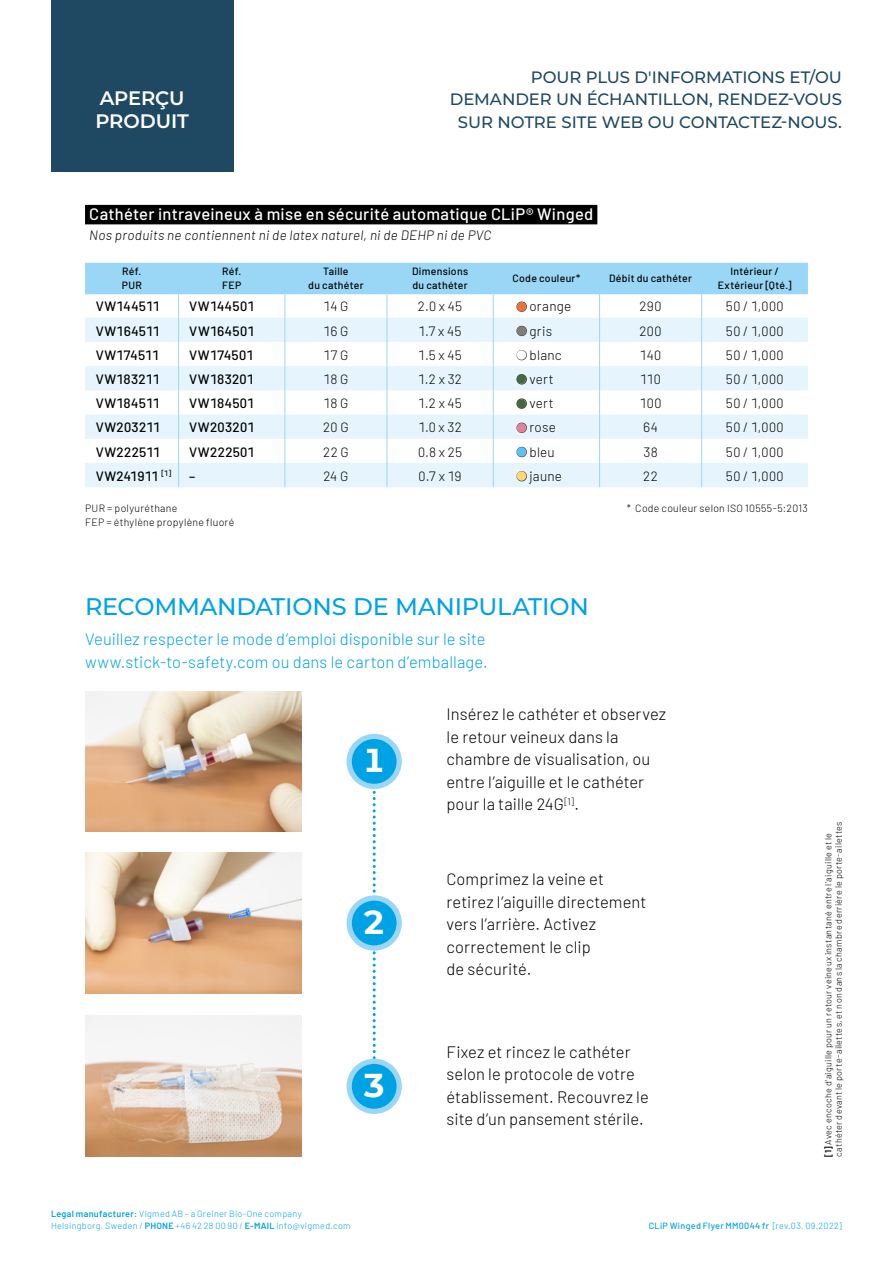
<style>
.page{position:relative;width:893px;height:1263px;background:#fff}
.page>*{position:absolute;margin:0;border:0;box-sizing:border-box;transform-origin:0 0}
.t1{font:700 33px "Montserrat";color:#fff}
.t2{font:500 24px "Montserrat";letter-spacing:-.01em;color:#00a2e6}
.t3{font:600 19.5px/22.5px "Montserrat";letter-spacing:-.005em;color:#fff}
.t4{font:300 16.5px/22.5px "Barlow";letter-spacing:.005em;color:#000}
.t5{font:300 16.5px/22.5px "Barlow";letter-spacing:.005em;color:#00a2e6}
.t6{font:500 16.5px/22.5px "Montserrat";letter-spacing:-.005em;color:#1f4963;text-align:right}
.t7{font:500 16.5px "Barlow";letter-spacing:.015em;color:#fff}
.t8{font:300 13.5px "Barlow";letter-spacing:.02em;color:#000}
.t9{font:500 13.5px "Barlow";letter-spacing:.02em;color:#000}
.t10{font:italic 300 13.5px "Barlow";letter-spacing:.025em;color:#000}
.t11{font:500 13.5px "Barlow";letter-spacing:-.005em;color:#000}
.t12{font:500 10.5px/13.5px "Barlow";letter-spacing:.03em;color:#000}
.t13{font:300 10.5px/14.1px "Barlow";letter-spacing:.03em;color:#000}
.t14{font:300 9px/10.5px "Barlow";letter-spacing:.035em;color:#000}
.t15{font:300 9px/12px "Barlow";letter-spacing:.035em;color:#00a2e6}
.t16{font:500 9px "Barlow";letter-spacing:.035em;color:#00a2e6}
.s1{color:#413c38}
.s2{font-weight:600}
.s3{font-weight:300}
</style>
<div class="page">
<div style="left:51px;top:0;width:182px;height:172px;background:#1f4963"></div>
<img style="left:86px;top:691px;width:216px;height:141px">
<img style="left:86px;top:853px;width:216px;height:140px">
<img style="left:86px;top:1016px;width:216px;height:141px">
<svg style="left:373px;top:790px;width:3px;height:269px"></svg>
<div style="left:349px;top:736px;width:50px;height:50px;background:#00a2e6;border-radius:50%"></div>
<div style="left:347px;top:734px;width:55px;height:55px;border:5px solid #9ad7f6;border-radius:50%"></div>
<div style="left:349px;top:898px;width:50px;height:50px;background:#00a2e6;border-radius:50%"></div>
<div style="left:347px;top:895px;width:55px;height:56px;border:5px solid #9ad7f6;border-radius:50%"></div>
<div style="left:349px;top:1061px;width:50px;height:50px;background:#00a2e6;border-radius:50%"></div>
<div style="left:347px;top:1059px;width:55px;height:55px;border:5px solid #9ad7f6;border-radius:50%"></div>
<div style="left:85px;top:205px;width:512px;height:19px;background:#000"></div>
<svg style="left:85px;top:263px;width:723px;height:224px"></svg>
<p class="t3" style="left:95px;top:86px;width:95px">APERÇU<br>PRODUIT</p>
<p class="t6" style="left:450px;top:65px;width:394px">POUR PLUS D'INFORMATIONS ET/OU<br>DEMANDER UN ÉCHANTILLON, RENDEZ-VOUS<br>SUR NOTRE SITE WEB OU CONTACTEZ-NOUS.</p>
<p class="t7" style="left:89px;top:202px;width:505px">Cathéter intraveineux à mise en sécurité automatique CLiP® Winged</p>
<p class="t10" style="left:89px;top:226px;width:404px">Nos produits ne contiennent ni de latex naturel, ni de DEHP ni de PVC</p>
<p class="t12" style="left:122px;top:264px;width:21px">Réf.<br>PUR</p>
<p class="t12" style="left:222px;top:264px;width:21px">Réf.<br>FEP</p>
<p class="t12" style="left:308px;top:264px;width:57px;text-align:center">Taille<br>du cathéter</p>
<p class="t12" style="left:412px;top:264px;width:58px">Dimensions du cathéter</p>
<p class="t12" style="left:512px;top:271px;width:69px">Code couleur*</p>
<p class="t12" style="left:609px;top:271px;width:84px">Débit du cathéter</p>
<p class="t12" style="left:718px;top:264px;width:75px;text-align:center">Intérieur /<br>Extérieur [Qté.]</p>
<p class="t9" style="left:96px;top:297px;width:66px">VW144511</p>
<p class="t9" style="left:189px;top:297px;width:67px">VW144501</p>
<p class="t8" style="left:323px;top:297px;width:26px">14 G</p>
<p class="t8" style="left:418px;top:297px;width:46px">2.0 x 45</p>
<p class="t8" style="left:517px;top:297px;width:56px"><span class="s1">●</span> orange</p>
<p class="t8" style="left:640px;top:297px;width:23px">290</p>
<p class="t8" style="left:726px;top:297px;width:59px">50 / 1,000</p>
<p class="t9" style="left:96px;top:321px;width:66px">VW164511</p>
<p class="t9" style="left:189px;top:321px;width:67px">VW164501</p>
<p class="t8" style="left:323px;top:321px;width:27px">16 G</p>
<p class="t8" style="left:419px;top:321px;width:45px">1.7 x 45</p>
<p class="t8" style="left:517px;top:321px;width:37px"><span class="s1">●</span> gris</p>
<p class="t8" style="left:640px;top:321px;width:23px">200</p>
<p class="t8" style="left:726px;top:321px;width:59px">50 / 1,000</p>
<p class="t9" style="left:96px;top:345px;width:65px">VW174511</p>
<p class="t9" style="left:189px;top:345px;width:66px">VW174501</p>
<p class="t8" style="left:323px;top:345px;width:26px">17 G</p>
<p class="t8" style="left:418px;top:345px;width:45px">1.5 x 45</p>
<p class="t8" style="left:517px;top:345px;width:47px"><span class="s1">●</span> blanc</p>
<p class="t8" style="left:640px;top:345px;width:23px">140</p>
<p class="t8" style="left:726px;top:345px;width:59px">50 / 1,000</p>
<p class="t9" style="left:96px;top:369px;width:66px">VW183211</p>
<p class="t9" style="left:189px;top:369px;width:66px">VW183201</p>
<p class="t8" style="left:323px;top:369px;width:26px">18 G</p>
<p class="t8" style="left:418px;top:369px;width:45px">1.2 x 32</p>
<p class="t8" style="left:517px;top:369px;width:39px"><span class="s1">●</span> vert</p>
<p class="t8" style="left:640px;top:369px;width:22px">110</p>
<p class="t8" style="left:726px;top:369px;width:59px">50 / 1,000</p>
<p class="t9" style="left:96px;top:393px;width:66px">VW184511</p>
<p class="t9" style="left:189px;top:393px;width:67px">VW184501</p>
<p class="t8" style="left:323px;top:394px;width:26px">18 G</p>
<p class="t8" style="left:418px;top:394px;width:45px">1.2 x 45</p>
<p class="t8" style="left:517px;top:394px;width:39px"><span class="s1">●</span> vert</p>
<p class="t8" style="left:640px;top:394px;width:23px">100</p>
<p class="t8" style="left:726px;top:394px;width:59px">50 / 1,000</p>
<p class="t9" style="left:96px;top:418px;width:66px">VW203211</p>
<p class="t9" style="left:189px;top:418px;width:67px">VW203201</p>
<p class="t8" style="left:323px;top:418px;width:27px">20 G</p>
<p class="t8" style="left:418px;top:418px;width:45px">1.0 x 32</p>
<p class="t8" style="left:517px;top:418px;width:41px"><span class="s1">●</span> rose</p>
<p class="t8" style="left:643px;top:418px;width:16px">64</p>
<p class="t8" style="left:726px;top:418px;width:59px">50 / 1,000</p>
<p class="t9" style="left:96px;top:442px;width:66px">VW222511</p>
<p class="t9" style="left:189px;top:442px;width:67px">VW222501</p>
<p class="t8" style="left:323px;top:442px;width:27px">22 G</p>
<p class="t8" style="left:418px;top:442px;width:46px">0.8 x 25</p>
<p class="t8" style="left:517px;top:442px;width:40px"><span class="s1">●</span> bleu</p>
<p class="t8" style="left:643px;top:442px;width:16px">38</p>
<p class="t8" style="left:726px;top:442px;width:59px">50 / 1,000</p>
<p class="t11" style="left:96px;top:466px;width:77px">VW241911 <sup>[1]</sup></p>
<p class="t9" style="left:189px;top:466px;width:8px">–</p>
<p class="t8" style="left:323px;top:466px;width:26px">24 G</p>
<p class="t8" style="left:419px;top:466px;width:45px">0.7 x 19</p>
<p class="t8" style="left:517px;top:466px;width:47px"><span class="s1">●</span> jaune</p>
<p class="t8" style="left:643px;top:466px;width:16px">22</p>
<p class="t8" style="left:726px;top:466px;width:59px">50 / 1,000</p>
<p class="t13" style="left:85px;top:500px;width:151px">PUR = polyuréthane<br>FEP = éthylène propylène fluoré</p>
<p class="t13" style="left:627px;top:500px;width:182px">* Code couleur selon ISO 10555-5:2013</p>
<h2 class="t2" style="left:85px;top:590px;width:505px">RECOMMANDATIONS DE MANIPULATION</h2>
<p class="t5" style="left:85px;top:627px;width:404px">Veuillez respecter le mode d’emploi disponible sur le site www.stick-to-safety.com ou dans le carton d’emballage.</p>
<h1 class="t1" style="left:362px;top:737px;width:25px">1</h1>
<h1 class="t1" style="left:362px;top:898px;width:25px">2</h1>
<h1 class="t1" style="left:362px;top:1062px;width:25px">3</h1>
<p class="t15" style="left:51px;top:1207px;width:301px"><span class="s2">Legal manufacturer:</span> Vigmed AB – a Greiner Bio-One company<br>Helsingborg, Sweden / <span class="s2">PHONE</span> +46 42 28 00 90 / <span class="s2">E-MAIL</span> info@vigmed.com</p>
<p class="t4" style="left:446px;top:702px;width:221px">Insérez le cathéter et observez le retour veineux dans la chambre de visualisation, ou entre l’aiguille et le cathéter pour la taille 24G<sup>[1]</sup>.</p>
<p class="t4" style="left:446px;top:867px;width:201px">Comprimez la veine et retirez l’aiguille directement vers l’arrière. Activez correctement le clip<br>de sécurité.</p>
<p class="t4" style="left:446px;top:1039px;width:204px">Fixez et rincez le cathéter selon le protocole de votre établissement. Recouvrez le site d’un pansement stérile.</p>
<p class="t14" style="left:822px;top:1157px;width:337px;rotate:-90deg"><span class="s2">[1]</span> Avec encoche d’aiguille pour un retour veineux instantané entre l’aiguille et le cathéter devant le porte-ailettes, et non dans la chambre derrière le porte-ailettes</p>
<p class="t16" style="left:649px;top:1219px;width:195px">CLiP Winged Flyer MM0044 fr <span class="s3">[rev.03, 09.2022]</span></p>
</div>
